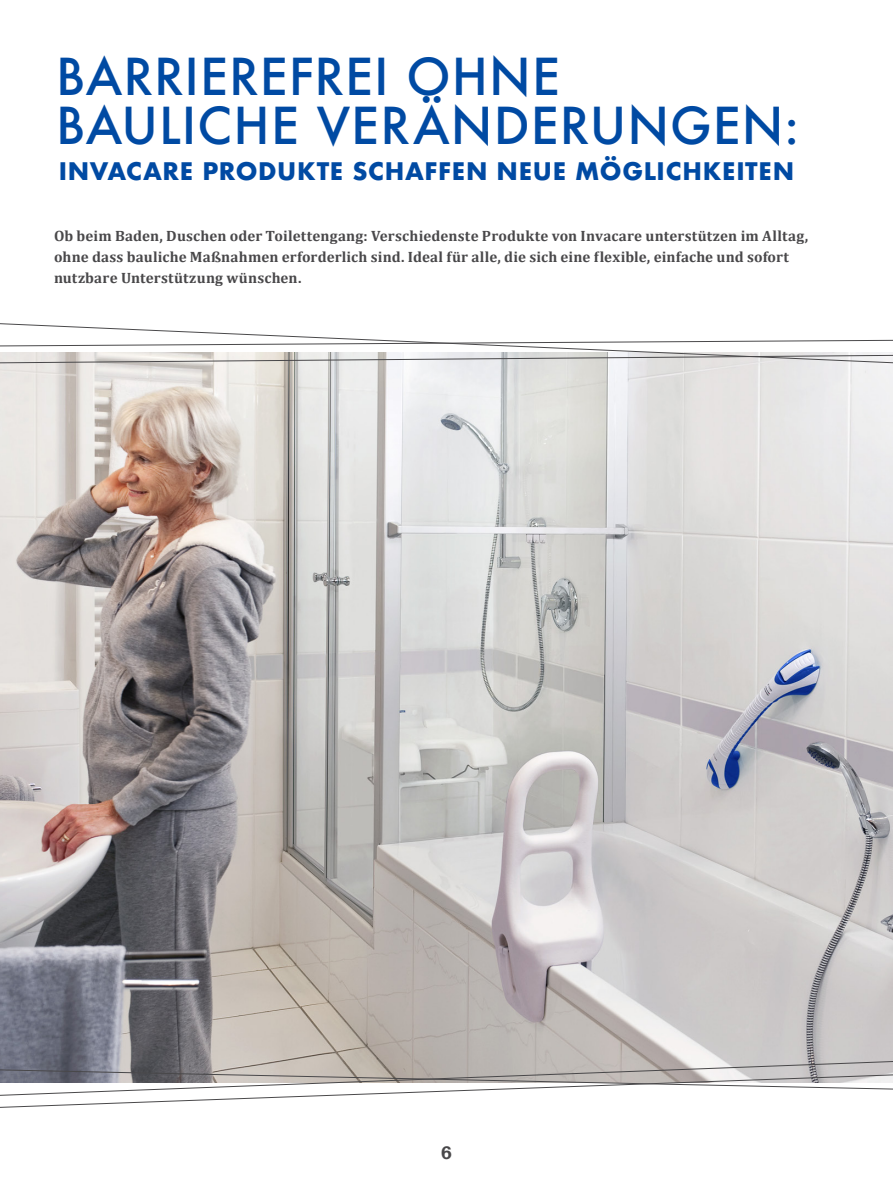
<style>
.page{position:relative;width:893px;height:1191px;background:#fff}
.page>*{position:absolute;margin:0;border:0;box-sizing:border-box;transform-origin:0 0}
.Zitate{font:500 49.5px "Futura";letter-spacing:.02em;color:#004aa3}
.Zitate-2{font:700 23.55px "Futura";letter-spacing:.025em;color:#004aa3}
.t1{font:700 18px "Forma DJR Micro";color:#49484a}
.t2{font:700 15px/21px "Cambria";letter-spacing:.01em;color:#49484a}
</style>
<div class="page">
<img style="left:0;top:365px;width:893px;height:694px">
<svg style="left:0;top:323px;width:893px;height:42px"></svg>
<svg style="left:0;top:1059px;width:893px;height:49px"></svg>
<p class="Zitate" style="left:56px;top:43px;width:505px">BARRIEREFREI OHNE</p>
<p class="Zitate" style="left:56px;top:92px;width:745px">BAULICHE VERÄNDERUNGEN:</p>
<p class="Zitate-2" style="left:59px;top:154px;width:737px">INVACARE PRODUKTE SCHAFFEN NEUE MÖGLICHKEITEN</p>
<p class="t2" style="left:54px;top:225px;width:756px">Ob beim Baden, Duschen oder Toilettengang: Verschiedenste Produkte von Invacare unterstützen im Alltag, ohne dass bauliche Maßnahmen erforderlich sind. Ideal für alle, die sich eine flexible, einfache und sofort nutzbare Unterstützung wünschen.</p>
<p class="t1" style="left:441px;top:1139px;width:12px">6</p>
</div>
